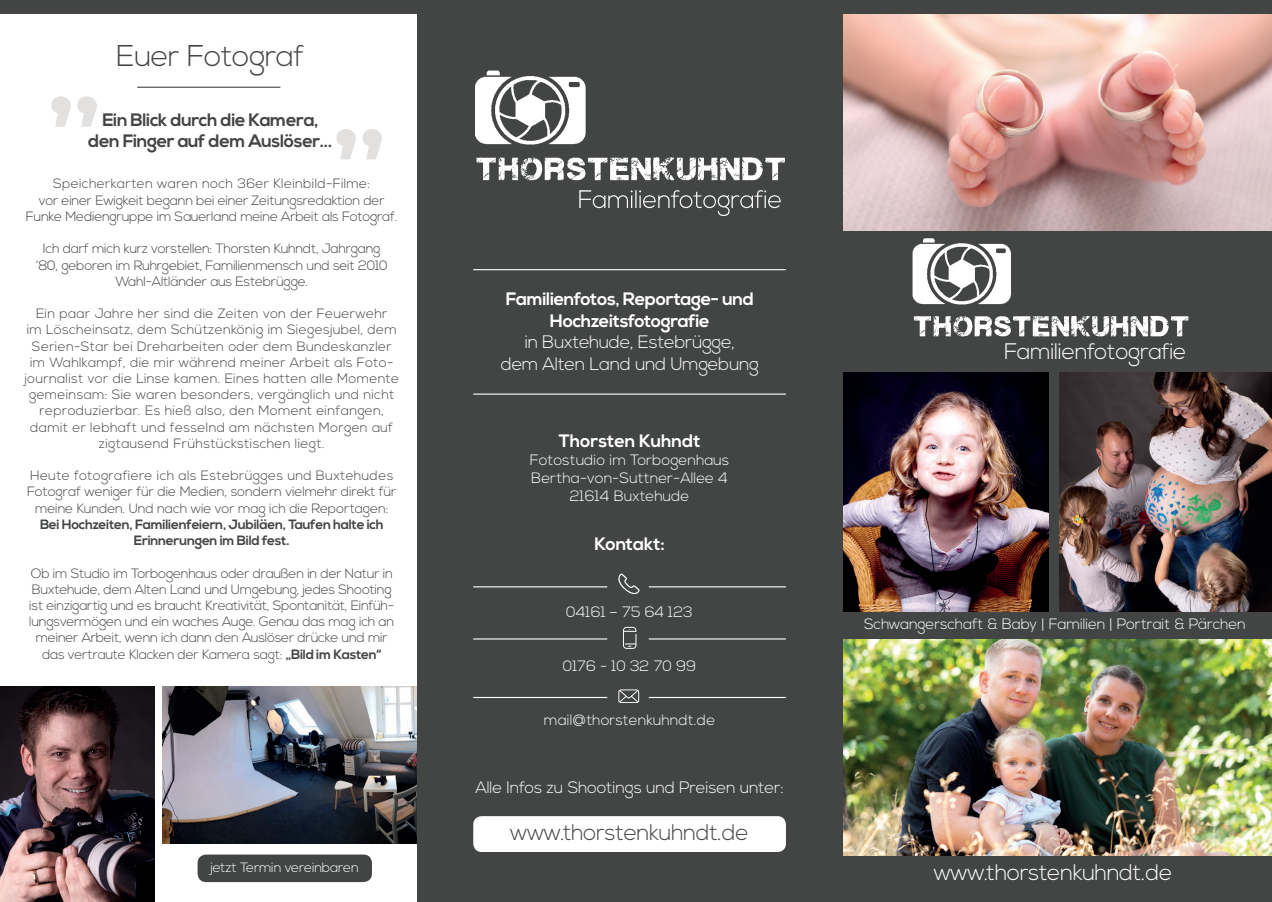
<style>
.page{position:relative;width:1272px;height:902px;background:#fff}
.page>*{position:absolute;margin:0;border:0;box-sizing:border-box;transform-origin:0 0}
.t1{font:300 30px "Nexa";letter-spacing:-.02em;color:#434545}
.t2{font:300 22.5px "Nexa";letter-spacing:-.02em;color:#fff}
.t3{font:300 22.5px "Nexa";letter-spacing:-.02em;color:#434545}
.t4{font:700 18px/21.6px "Nexa";letter-spacing:-.02em;color:#434545;text-align:center}
.t5{font:700 18px/21.6px "Nexa";letter-spacing:-.02em;color:#fff;text-align:center}
.t6{font:300 18px/21.6px "Nexa";letter-spacing:-.02em;color:#fff;text-align:center}
.t7{font:700 18px "Nexa";color:#fff}
.t8{font:300 16.5px "Nexa";letter-spacing:-.01em;color:#fff}
.t9{font:300 15px/18px "Nexa";color:#fff;text-align:center}
.t10{font:300 13.5px/16.2px "Nexa";letter-spacing:-.01em;color:#434545;text-align:center}
.t11{font:300 13.5px/16.2px "Nexa";letter-spacing:.02em;color:#434545;text-align:center}
.t12{font:700 13.5px/16.2px "Nexa";letter-spacing:-.02em;color:#434545;text-align:center}
.t13{font:300 13.5px "Nexa";letter-spacing:-.015em;color:#fff}
.s1{font-weight:700}
</style>
<div class="page">
<div style="left:821px;top:225px;width:450px;height:389px;background:#434545"></div>
<img style="left:1059px;top:372px;width:212px;height:239px">
<img style="left:163px;top:686px;width:254px;height:157px">
<img style="left:843px;top:372px;width:205px;height:239px">
<img style="left:842px;top:638px;width:429px;height:217px">
<img style="left:842px;top:14px;width:429px;height:216px">
<svg style="left:336px;top:129px;width:46px;height:30px"></svg>
<svg style="left:51px;top:96px;width:46px;height:31px"></svg>
<div style="left:0;top:0;width:1271px;height:14px;background:#434545"></div>
<div style="left:417px;top:4px;width:425px;height:897px;background:#434545"></div>
<hr style="left:137px;top:87px;width:143px;height:1px;background:#434545">
<img style="left:0;top:686px;width:154px;height:215px">
<div style="left:198px;top:854px;width:174px;height:28px;background:#434545;border-radius:9px"></div>
<svg style="left:618px;top:689px;width:21px;height:14px"></svg>
<svg style="left:618px;top:573px;width:21px;height:21px"></svg>
<svg style="left:623px;top:626px;width:13px;height:22px"></svg>
<hr style="left:473px;top:269px;width:313px;height:1px;background:#fff">
<hr style="left:473px;top:586px;width:134px;height:1px;background:#fff">
<hr style="left:648px;top:586px;width:138px;height:1px;background:#fff">
<hr style="left:473px;top:638px;width:134px;height:1px;background:#fff">
<hr style="left:648px;top:638px;width:138px;height:1px;background:#fff">
<hr style="left:473px;top:696px;width:134px;height:2px;background:#fff">
<hr style="left:648px;top:696px;width:138px;height:2px;background:#fff">
<div style="left:473px;top:816px;width:313px;height:35px;background:#fff;border-radius:9px"></div>
<div style="left:829px;top:855px;width:442px;height:46px;background:#434545"></div>
<img style="left:912px;top:238px;width:277px;height:99px">
<hr style="left:473px;top:393px;width:313px;height:1px;background:#fff">
<img style="left:475px;top:70px;width:310px;height:111px">
<svg style="left:579px;top:190px;width:202px;height:26px"></svg>
<div style="left:827px;top:611px;width:444px;height:27px;background:#434545"></div>
<h1 class="t1" style="left:116px;top:38px;width:190px">Euer Fotograf</h1>
<h3 class="t4" style="left:88px;top:109px;width:246px">Ein Blick durch die Kamera, den Finger auf dem Auslöser…</h3>
<p class="t10" style="left:26px;top:176px;width:373px">Speicherkarten waren noch 36er Kleinbild-Filme:<br>vor einer Ewigkeit begann bei einer Zeitungsredaktion der<br>Funke Mediengruppe im Sauerland meine Arbeit als Fotograf.</p>
<p class="t10" style="left:36px;top:241px;width:353px">Ich darf mich kurz vorstellen: Thorsten Kuhndt, Jahrgang ‘80, geboren im Ruhrgebiet, Familienmensch und seit 2010<br>Wahl-Altländer aus Estebrügge.</p>
<p class="t11" style="left:24px;top:306px;width:376px">Ein paar Jahre her sind die Zeiten von der Feuerwehr<br>im Löscheinsatz, dem Schützenkönig im Siegesjubel, dem Serien-Star bei Dreharbeiten oder dem Bundeskanzler im Wahlkampf, die mir während meiner Arbeit als Foto&shy;journalist vor die Linse kamen. Eines hatten alle Momente gemeinsam: Sie waren besonders, vergänglich und nicht reproduzierbar. Es hieß also, den Moment einfangen, damit er lebhaft und fesselnd am nächsten Morgen auf zigtausend Frühstückstischen liegt.</p>
<p class="t10" style="left:27px;top:468px;width:371px">Heute fotografiere ich als Estebrügges und Buxtehudes<br>Fotograf weniger für die Medien, sondern vielmehr direkt für meine Kunden. Und nach wie vor mag ich die Reportagen:</p>
<p class="t12" style="left:40px;top:516px;width:345px">Bei Hochzeiten, Familienfeiern, Jubiläen, Taufen halte ich<br>Erinnerungen im Bild fest.</p>
<p class="t10" style="left:29px;top:565px;width:366px">Ob im Studio im Torbogenhaus oder draußen in der Natur in Buxtehude, dem Alten Land und Umgebung, jedes Shooting ist einzigartig und es braucht Kreativität, Spontanität, Einfüh&shy;lungsvermögen und ein waches Auge. Genau das mag ich an meiner Arbeit, wenn ich dann den Auslöser drücke und mir das vertraute Klacken der Kamera sagt: <span class="s1">„Bild im Kasten“</span></p>
<p class="t13" style="left:210px;top:859px;width:150px">jetzt Termin vereinbaren</p>
<h3 class="t5" style="left:505px;top:288px;width:250px">Familienfotos, Reportage- und<br>Hochzeitsfotografie</h3>
<h3 class="t6" style="left:501px;top:332px;width:259px">in Buxtehude, Estebrügge,<br>dem Alten Land und Umgebung</h3>
<h3 class="t7" style="left:558px;top:430px;width:143px">Thorsten Kuhndt</h3>
<p class="t9" style="left:530px;top:451px;width:201px">Fotostudio im Torbogenhaus<br>Bertha-von-Suttner-Allee 4<br>21614 Buxtehude</p>
<h3 class="t7" style="left:594px;top:533px;width:72px">Kontakt:</h3>
<p class="t9" style="left:566px;top:603px;width:128px">04161 – 75 64 123</p>
<p class="t9" style="left:563px;top:657px;width:135px">0176 - 10 32 70 99</p>
<p class="t9" style="left:544px;top:711px;width:173px">mail@thorstenkuhndt.de</p>
<p class="t8" style="left:475px;top:778px;width:310px">Alle Infos zu Shootings und Preisen unter:</p>
<h2 class="t3" style="left:510px;top:819px;width:240px">www.thorstenkuhndt.de</h2>
<h2 class="t2" style="left:1004px;top:339px;width:184px">Familienfotografie</h2>
<p class="t9" style="left:864px;top:615px;width:383px">Schwangerschaft &amp; Baby | Familien | Portrait &amp; Pärchen</p>
<h2 class="t2" style="left:933px;top:859px;width:240px">www.thorstenkuhndt.de</h2>
</div>
